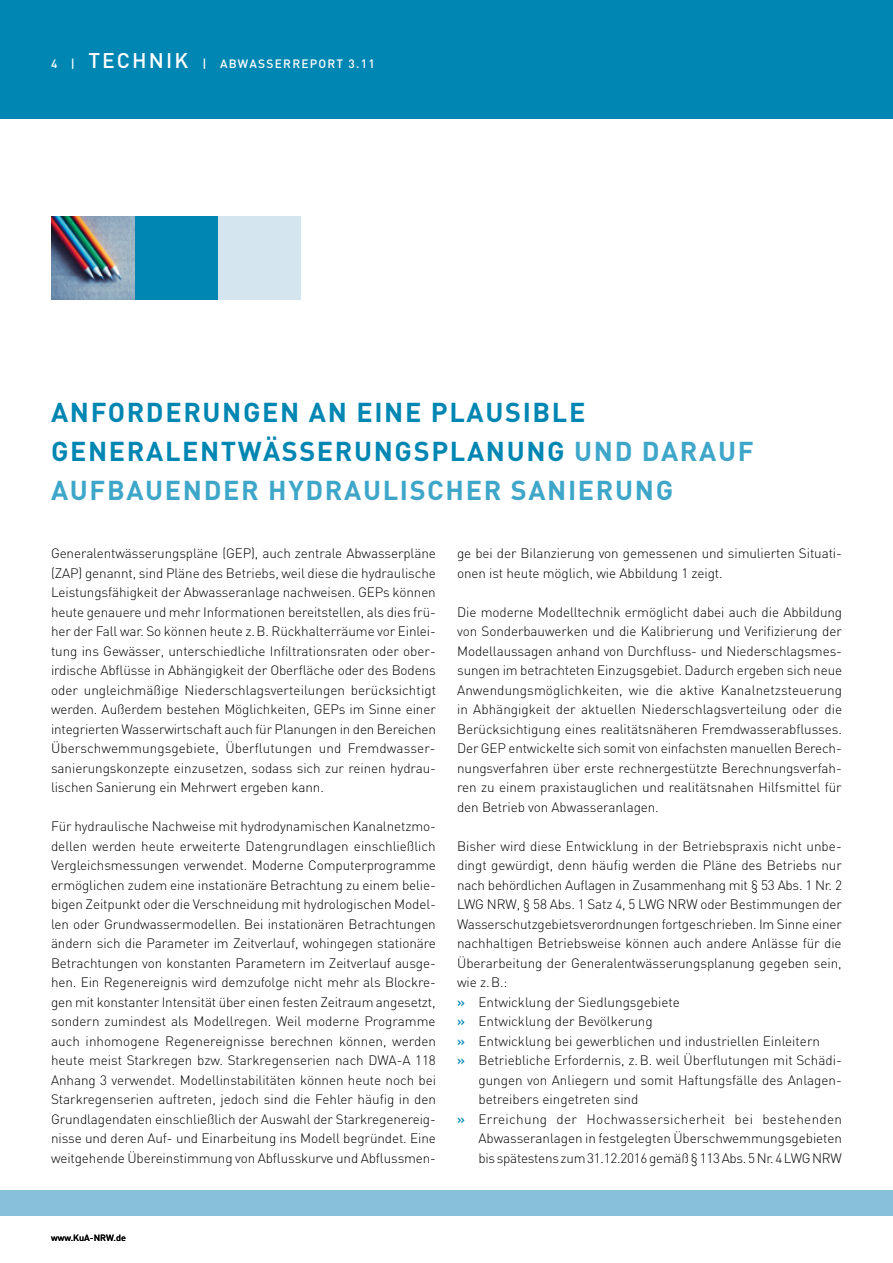
<style>
.page{position:relative;width:893px;height:1263px;background:#fff}
.page>*{position:absolute;margin:0;border:0;box-sizing:border-box;transform-origin:0 0}
.Headline_18_22{font:700 27px "DIN";letter-spacing:.06em;color:#0086b2}
.Headline_18_22-2{font:700 27px "DIN";letter-spacing:.06em;color:#3ea6c9}
.Copy_9_13{font:300 13.5px/19.5px "DIN";letter-spacing:-.01em;color:#000;text-align:justify}
.t1{font:500 12px "DIN";letter-spacing:.1em;color:#fff}
.Copy_9_13-2{font:500 9px "DIN";color:#000}
.s1{font-size:21px}
.s2{color:#3ea6c9}
.s3{font-weight:500;color:#0086b2}
</style>
<div class="page">
<div style="left:0;top:0;width:893px;height:119px;background:#0086b2"></div>
<div style="left:0;top:1191px;width:893px;height:25px;background:#88bfd9"></div>
<div style="left:217px;top:217px;width:83px;height:83px;background:#d4e5f0"></div>
<div style="left:134px;top:217px;width:83px;height:83px;background:#0086b2"></div>
<img style="left:51px;top:217px;width:83px;height:83px">
<p class="t1" style="left:51px;top:56px;width:325px">4 | <span class="s1">TECHNIK</span> | ABWASSERREPORT 3.11</p>
<p class="Headline_18_22" style="left:51px;top:394px;width:536px">ANFORDERUNGEN AN EINE PLAUSIBLE</p>
<p class="Headline_18_22" style="left:51px;top:433px;width:704px">GENERALENTWÄSSERUNGSPLANUNG <span class="s2">UND DARAUF</span></p>
<p class="Headline_18_22-2" style="left:51px;top:472px;width:624px">AUFBAUENDER HYDRAULISCHER SANIERUNG</p>
<p class="Copy_9_13" style="left:51px;top:544px;width:387px;text-align:left">Generalentwässerungspläne (GEP), auch zentrale Abwasserpläne (ZAP) genannt, sind Pläne des Betriebs, weil diese die hydraulische Leistungsfähigkeit der Abwasseranlage nachweisen. GEPs können heute genauere und mehr Informationen bereitstellen, als dies frü&shy;her der Fall war. So können heute z.B. Rückhalterräume vor Einlei&shy;tung ins Gewässer, unterschiedliche Infiltrationsraten oder ober&shy;irdische Abflüsse in Abhängigkeit der Oberfläche oder des Bodens oder ungleichmäßige Niederschlagsverteilungen berücksichtigt werden. Außerdem bestehen Möglichkeiten, GEPs im Sinne einer integrierten Wasserwirtschaft auch für Planungen in den Bereichen Überschwemmungsgebiete, Überflutungen und Fremdwasser&shy;sanierungskonzepte einzusetzen, sodass sich zur reinen hydrau&shy;lischen Sanierung ein Mehrwert ergeben kann.</p>
<p class="Copy_9_13" style="left:51px;top:817px;width:387px">Für hydraulische Nachweise mit hydrodynamischen Kanalnetzmo&shy;dellen werden heute erweiterte Datengrundlagen einschließlich Vergleichsmessungen verwendet. Moderne Computerprogramme ermöglichen zudem eine instationäre Betrachtung zu einem belie&shy;bigen Zeitpunkt oder die Verschneidung mit hydrologischen Model&shy;len oder Grundwassermodellen. Bei instationären Betrachtungen ändern sich die Parameter im Zeitverlauf, wohingegen stationäre Betrachtungen von konstanten Parametern im Zeitverlauf ausge&shy;hen. Ein Regenereignis wird demzufolge nicht mehr als Blockre&shy;gen mit konstanter Intensität über einen festen Zeitraum angesetzt, sondern zumindest als Modellregen. Weil moderne Programme auch inhomogene Regenereignisse berechnen können, werden heute meist Starkregen bzw. Starkregenserien nach DWA-A 118<br>Anhang 3 verwendet. Modellinstabilitäten können heute noch bei Starkregenserien auftreten, jedoch sind die Fehler häufig in den Grundlagendaten einschließlich der Auswahl der Starkregenereig&shy;nisse und deren Auf- und Einarbeitung ins Modell begründet. Eine weitgehende Übereinstimmung von Abflusskurve und Abflussmen-</p>
<p class="Copy_9_13" style="left:457px;top:544px;width:386px">ge bei der Bilanzierung von gemessenen und simulierten Situati&shy;onen ist heute möglich, wie Abbildung 1 zeigt.</p>
<p class="Copy_9_13" style="left:457px;top:602px;width:387px">Die moderne Modelltechnik ermöglicht dabei auch die Abbildung von Sonderbauwerken und die Kalibrierung und Verifizierung der Modellaussagen anhand von Durchfluss- und Niederschlagsmes&shy;sungen im betrachteten Einzugsgebiet. Dadurch ergeben sich neue Anwendungsmöglichkeiten, wie die aktive Kanalnetzsteuerung in Abhängigkeit der aktuellen Niederschlagsverteilung oder die Berücksichtigung eines realitätsnäheren Fremdwasserabflusses.<br>Der GEP entwickelte sich somit von einfachsten manuellen Berech&shy;nungsverfahren über erste rechnergestützte Berechnungsverfah&shy;ren zu einem praxistauglichen und realitätsnahen Hilfsmittel für den Betrieb von Abwasseranlagen.</p>
<p class="Copy_9_13" style="left:457px;top:836px;width:386px">Bisher wird diese Entwicklung in der Betriebspraxis nicht unbe&shy;dingt gewürdigt, denn häufig werden die Pläne des Betriebs nur nach behördlichen Auflagen in Zusammenhang mit § 53 Abs. 1 Nr. 2<br>LWG NRW, § 58 Abs. 1 Satz 4, 5 LWG NRW oder Bestimmungen der Wasserschutzgebietsverordnungen fortgeschrieben. Im Sinne einer nachhaltigen Betriebsweise können auch andere Anlässe für die Überarbeitung der Generalentwässerungsplanung gegeben sein, wie z.B.:</p>
<p class="Copy_9_13" style="left:457px;top:992px;width:224px"><span class="s3">»</span> Entwicklung der Siedlungsgebiete</p>
<p class="Copy_9_13" style="left:457px;top:1012px;width:197px"><span class="s3">»</span> Entwicklung der Bevölkerung</p>
<p class="Copy_9_13" style="left:457px;top:1031px;width:364px"><span class="s3">»</span> Entwicklung bei gewerblichen und industriellen Einleitern</p>
<p class="Copy_9_13" style="left:478px;top:1051px;width:365px;text-indent:-21px"><span class="s3">»</span> Betriebliche Erfordernis, z.B. weil Überflutungen mit Schädi&shy;gungen von Anliegern und somit Haftungsfälle des Anlagen&shy;betreibers eingetreten sind</p>
<p class="Copy_9_13" style="left:478px;top:1109px;width:365px;text-indent:-21px"><span class="s3">»</span> Erreichung der Hochwassersicherheit bei bestehenden Abwasseranlagen in festgelegten Überschwemmungsgebieten bis spätestens zum 31.12.2016 gemäß § 113 Abs. 5 Nr. 4 LWG NRW</p>
<p class="Copy_9_13-2" style="left:51px;top:1232px;width:76px">www.KuA-NRW.de</p>
</div>
